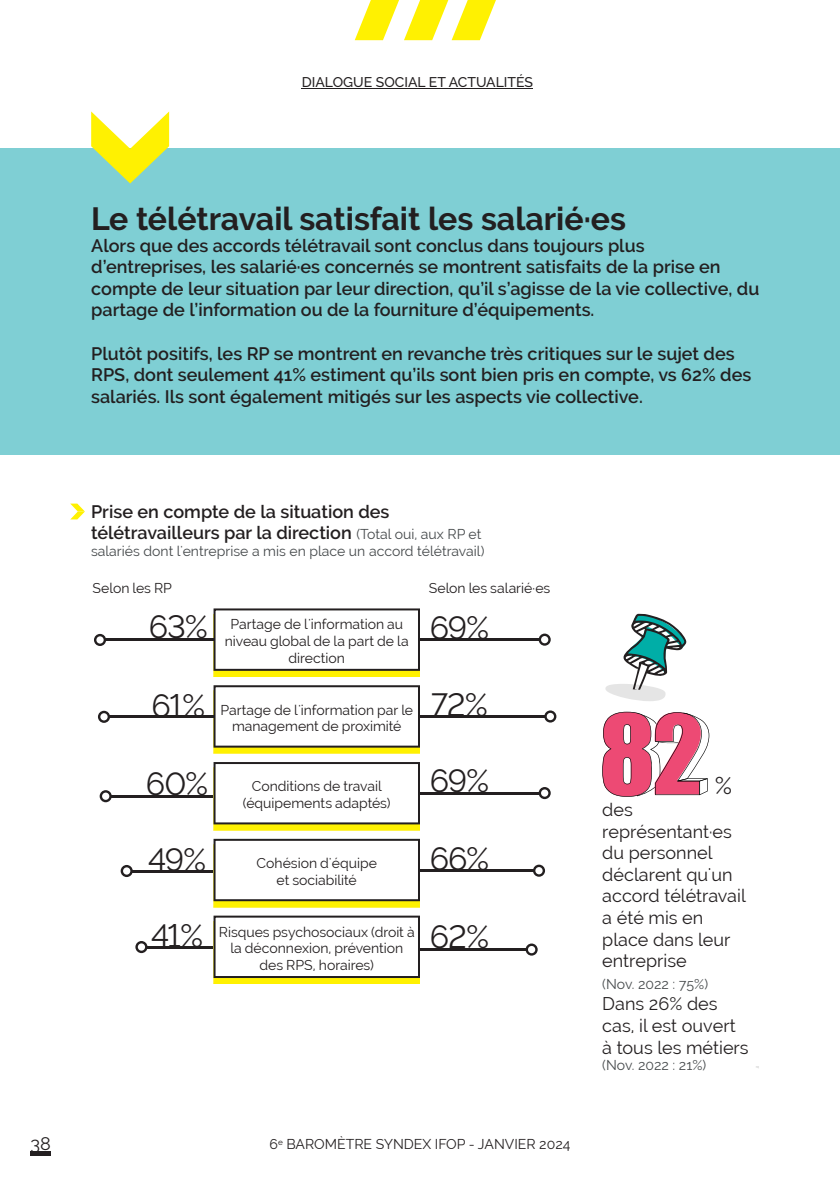
<style>
.page{position:relative;width:840px;height:1191px;background:#fff}
.page>*{position:absolute;margin:0;border:0;box-sizing:border-box;transform-origin:0 0}
.t1{font:700 32px "Raleway";color:#231f20}
.t2{font:32px "Raleway";letter-spacing:-.035em;color:#231f20}
.t3{font:24px "Raleway";color:#231f20}
.t4{font:600 18px/21.6px "Raleway";color:#231f20}
.t5{font:18px/21.6px "Raleway";color:#231f20}
.t6{font:14px/16.8px "Raleway";color:#231f20;text-align:center}
.t7{font:14px "Raleway";color:#464a4c}
.t8{font:500 14px "Raleway";color:#231f20}
.s1{font-weight:400;font-size:14px;color:#464a4c}
</style>
<div class="page">
<svg style="left:354px;top:0;width:141px;height:40px"></svg>
<div style="left:0;top:148px;width:839px;height:306px;background:#7fcfd4"></div>
<svg style="left:91px;top:111px;width:78px;height:72px"></svg>
<svg style="left:70px;top:503px;width:15px;height:16px"></svg>
<img style="left:213px;top:671px;width:207px;height:6px">
<svg style="left:213px;top:608px;width:207px;height:63px"></svg>
<img style="left:213px;top:747px;width:207px;height:6px">
<svg style="left:213px;top:685px;width:207px;height:62px"></svg>
<img style="left:213px;top:824px;width:207px;height:6px">
<svg style="left:213px;top:762px;width:207px;height:62px"></svg>
<img style="left:213px;top:901px;width:207px;height:6px">
<svg style="left:213px;top:839px;width:207px;height:62px"></svg>
<img style="left:213px;top:978px;width:207px;height:6px">
<svg style="left:213px;top:915px;width:207px;height:63px"></svg>
<hr style="left:105px;top:639px;width:108px;height:2px;background:#231f20">
<svg style="left:94px;top:634px;width:12px;height:12px"></svg>
<hr style="left:109px;top:716px;width:104px;height:2px;background:#231f20">
<svg style="left:98px;top:711px;width:12px;height:12px"></svg>
<hr style="left:110px;top:795px;width:103px;height:2px;background:#231f20">
<svg style="left:100px;top:790px;width:12px;height:12px"></svg>
<hr style="left:131px;top:870px;width:82px;height:2px;background:#231f20">
<svg style="left:121px;top:865px;width:12px;height:12px"></svg>
<hr style="left:146px;top:946px;width:67px;height:2px;background:#231f20">
<svg style="left:135px;top:941px;width:12px;height:12px"></svg>
<hr style="left:420px;top:638px;width:119px;height:2px;background:#231f20">
<svg style="left:538px;top:633px;width:12px;height:12px"></svg>
<hr style="left:420px;top:715px;width:125px;height:2px;background:#231f20">
<svg style="left:544px;top:710px;width:12px;height:12px"></svg>
<hr style="left:420px;top:792px;width:119px;height:2px;background:#231f20">
<svg style="left:538px;top:787px;width:12px;height:12px"></svg>
<hr style="left:420px;top:869px;width:114px;height:2px;background:#231f20">
<svg style="left:532px;top:864px;width:12px;height:12px"></svg>
<hr style="left:420px;top:948px;width:106px;height:2px;background:#231f20">
<svg style="left:525px;top:943px;width:12px;height:12px"></svg>
<svg style="left:602px;top:613px;width:107px;height:184px"></svg>
<hr style="left:301px;top:88px;width:232px;height:1px;background:#231f20">
<hr style="left:31px;top:1151px;width:20px;height:4px;background:#231f20">
<p class="t8" style="left:301px;top:74px;width:233px">DIALOGUE SOCIAL ET ACTUALITÉS</p>
<p class="t5" style="left:31px;top:1132px;width:22px">38</p>
<h1 class="t1" style="left:91px;top:200px;width:536px">Le télétravail satisfait les salarié·es</h1>
<p class="t4" style="left:91px;top:234px;width:669px">Alors que des accords télétravail sont conclus dans toujours plus d’entreprises, les salarié·es concernés se montrent satisfaits de la prise en compte de leur situation par leur direction, qu’il s’agisse de la vie collective, du partage de l’information ou de la fourniture d’équipements.</p>
<p class="t4" style="left:91px;top:342px;width:661px">Plutôt positifs, les RP se montrent en revanche très critiques sur le sujet des<br>RPS, dont seulement 41% estiment qu’ils sont bien pris en compte, vs 62% des salariés. Ils sont également mitigés sur les aspects vie collective.</p>
<p class="t4" style="left:91px;top:500px;width:391px">Prise en compte de la situation des télétravailleurs par la direction <span class="s1">(Total oui, aux RP et</span></p>
<p class="t7" style="left:91px;top:543px;width:394px">salariés dont l'entreprise a mis en place un accord télétravail)</p>
<p class="t6" style="left:93px;top:580px;width:81px">Selon les RP</p>
<p class="t6" style="left:428px;top:580px;width:123px">Selon les salarié·es</p>
<p class="t6" style="left:225px;top:616px;width:185px">Partage de l'information au niveau global de la part de la direction</p>
<h1 class="t2" style="left:149px;top:608px;width:61px">63%</h1>
<h1 class="t2" style="left:429px;top:609px;width:61px">69%</h1>
<h1 class="t2" style="left:151px;top:687px;width:56px">61%</h1>
<p class="t6" style="left:220px;top:701px;width:194px">Partage de l'information par le management de proximité</p>
<h1 class="t2" style="left:431px;top:686px;width:58px">72%</h1>
<h1 class="t2" style="left:146px;top:765px;width:64px">60%</h1>
<p class="t6" style="left:243px;top:778px;width:149px">Conditions de travail (équipements adaptés)</p>
<h1 class="t2" style="left:429px;top:762px;width:61px">69%</h1>
<h1 class="t2" style="left:148px;top:841px;width:60px">49%</h1>
<p class="t6" style="left:256px;top:855px;width:122px">Cohésion d'équipe et sociabilité</p>
<h1 class="t2" style="left:429px;top:839px;width:61px">66%</h1>
<h1 class="t2" style="left:151px;top:917px;width:54px">41%</h1>
<p class="t6" style="left:219px;top:923px;width:197px">Risques psychosociaux (droit à la déconnexion, prévention des RPS, horaires)</p>
<h1 class="t2" style="left:429px;top:918px;width:61px">62%</h1>
<h2 class="t3" style="left:714px;top:772px;width:19px">%</h2>
<p class="t5" style="left:602px;top:798px;width:145px">des représentant·es du personnel déclarent qu'un accord télétravail a été mis en place dans leur entreprise</p>
<p class="t7" style="left:602px;top:975px;width:107px">(Nov. 2022 : 75%)</p>
<p class="t5" style="left:602px;top:993px;width:148px">Dans 26% des cas, il est ouvert à tous les métiers</p>
<p class="t7" style="left:602px;top:1057px;width:105px">(Nov. 2022 : 21%)</p>
<p class="t6" style="left:269px;top:1136px;width:302px">6<sup>e</sup> BAROMÈTRE SYNDEX IFOP - JANVIER 2024</p>
</div>
